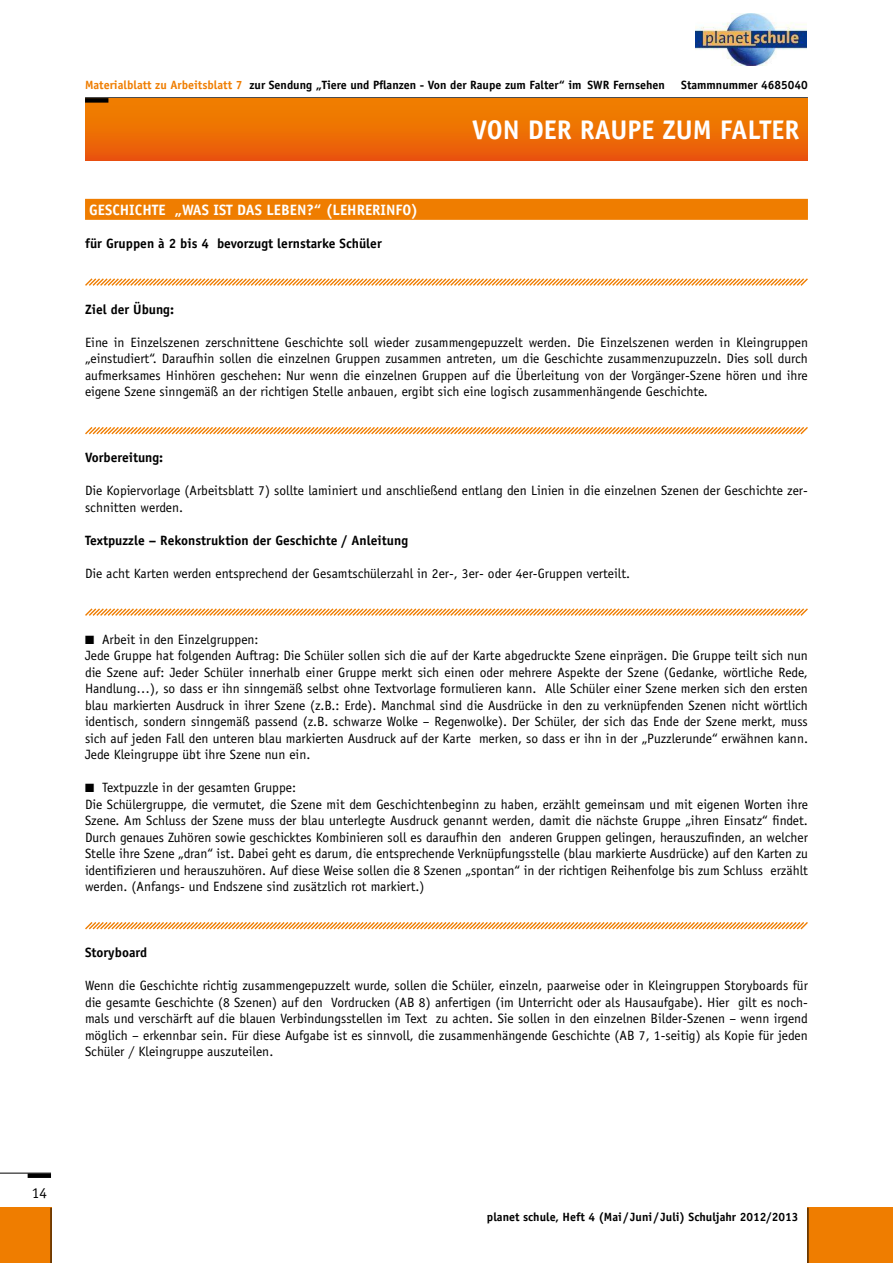
<style>
.page{position:relative;width:893px;height:1263px;background:#fff}
.page>*{position:absolute;margin:0;border:0;box-sizing:border-box;transform-origin:0 0}
.t1{font:700 27px "Officina Sans Std";color:#fff}
.t2{font:700 15px "Officina Sans Std";color:#fff}
.t3{font:15px "Officina Sans Std";color:#000}
.t4{font:13.5px/16.5px "Officina Sans Std";color:#000}
.t5{font:700 13.5px "Officina Sans Std";color:#000}
.t6{font:700 12px "Officina Sans Std";color:#000}
.s1{color:#ef7d00}
</style>
<div class="page">
<hr style="left:85px;top:97px;width:723px;height:1px;background:#000">
<div style="left:808px;top:1208px;width:85px;height:55px;background:#ef7d00"></div>
<hr style="left:807px;top:1208px;width:1px;height:55px;background:#000">
<div style="left:85px;top:99px;width:723px;height:62px;background:linear-gradient(to bottom,#f18500,#ea570d)"></div>
<hr style="left:0;top:1173px;width:51px;height:1px;background:#000">
<div style="left:28px;top:1173px;width:23px;height:5px;background:#000"></div>
<div style="left:85px;top:98px;width:23px;height:5px;background:#000"></div>
<div style="left:0;top:1208px;width:51px;height:55px;background:#ef7d00"></div>
<hr style="left:51px;top:1208px;width:1px;height:55px;background:#000">
<div style="left:85px;top:199px;width:723px;height:21px;background:#ef7d00"></div>
<svg style="left:85px;top:278px;width:723px;height:8px"></svg>
<svg style="left:85px;top:427px;width:723px;height:8px"></svg>
<svg style="left:85px;top:608px;width:723px;height:8px"></svg>
<svg style="left:85px;top:922px;width:723px;height:8px"></svg>
<img style="left:695px;top:14px;width:112px;height:52px">
<p class="t6" style="left:85px;top:78px;width:581px"><span class="s1">Materialblatt zu Arbeitsblatt 7</span> zur Sendung „Tiere und Pflanzen - Von der Raupe zum Falter“ im SWR Fernsehen</p>
<p class="t6" style="left:681px;top:78px;width:128px">Stammnummer 4685040</p>
<p class="t2" style="left:89px;top:200px;width:157px">Geschichte „Was ist das</p>
<p class="t2" style="left:266px;top:200px;width:9px">Leben</p>
<p class="t2" style="left:306px;top:200px;width:113px">?“ (Lehrerinfo)</p>
<p class="t5" style="left:85px;top:234px;width:298px">für Gruppen à 2 bis 4 bevorzugt lernstarke Schüler</p>
<h1 class="t1" style="left:472px;top:113px;width:329px">Von der Raupe zum Falter</h1>
<p class="t5" style="left:85px;top:300px;width:91px">Ziel der Übung:</p>
<p class="t4" style="left:85px;top:334px;width:724px;text-align:justify">Eine in Einzelszenen zerschnittene Geschichte soll wieder zusammengepuzzelt werden. Die Einzelszenen werden in Kleingruppen „einstudiert“. Daraufhin sollen die einzelnen Gruppen zusammen antreten, um die Geschichte zusammenzupuzzeln. Dies soll durch aufmerksames Hinhören geschehen: Nur wenn die einzelnen Gruppen auf die Überleitung von der Vorgänger-Szene hören und ihre eigene Szene sinngemäß an der richtigen Stelle anbauen, ergibt sich eine logisch zusammenhängende Geschichte.</p>
<p class="t5" style="left:85px;top:449px;width:80px">Vorbereitung:</p>
<p class="t4" style="left:85px;top:482px;width:724px">Die Kopiervorlage (Arbeitsblatt 7) sollte laminiert und anschließend entlang den Linien in die einzelnen Szenen der Geschichte zer&shy;schnitten werden.</p>
<p class="t5" style="left:85px;top:531px;width:325px">Textpuzzle – Rekonstruktion der Geschichte / Anleitung</p>
<p class="t4" style="left:85px;top:565px;width:547px">Die acht Karten werden entsprechend der Gesamtschülerzahl in 2er-, 3er- oder 4er-Gruppen verteilt.</p>
<p class="t4" style="left:85px;top:631px;width:724px">■ Arbeit in den Einzelgruppen:<br>Jede Gruppe hat folgenden Auftrag: Die Schüler sollen sich die auf der Karte abgedruckte Szene einprägen. Die Gruppe teilt sich nun die Szene auf: Jeder Schüler innerhalb einer Gruppe merkt sich einen oder mehrere Aspekte der Szene (Gedanke, wörtliche Rede, Handlung…), so dass er ihn sinngemäß selbst ohne Textvorlage formulieren kann. Alle Schüler einer Szene merken sich den ersten blau markierten Ausdruck in ihrer Szene (z.B.: Erde). Manchmal sind die Ausdrücke in den zu verknüpfenden Szenen nicht wörtlich identisch, sondern sinngemäß passend (z.B. schwarze Wolke – Regenwolke). Der Schüler, der sich das Ende der Szene merkt, muss sich auf jeden Fall den unteren blau markierten Ausdruck auf der Karte merken, so dass er ihn in der „Puzzlerunde“ erwähnen kann.<br>Jede Kleingruppe übt ihre Szene nun ein.</p>
<p class="t4" style="left:85px;top:779px;width:724px">■ Textpuzzle in der gesamten Gruppe:<br>Die Schülergruppe, die vermutet, die Szene mit dem Geschichtenbeginn zu haben, erzählt gemeinsam und mit eigenen Worten ihre Szene. Am Schluss der Szene muss der blau unterlegte Ausdruck genannt werden, damit die nächste Gruppe „ihren Einsatz“ findet.<br>Durch genaues Zuhören sowie geschicktes Kombinieren soll es daraufhin den anderen Gruppen gelingen, herauszufinden, an welcher Stelle ihre Szene „dran“ ist. Dabei geht es darum, die entsprechende Verknüpfungsstelle (blau markierte Ausdrücke) auf den Karten zu identifizieren und herauszuhören. Auf diese Weise sollen die 8 Szenen „spontan“ in der richtigen Reihenfolge bis zum Schluss erzählt werden. (Anfangs- und Endszene sind zusätzlich rot markiert.)</p>
<p class="t5" style="left:85px;top:944px;width:64px">Storyboard</p>
<p class="t4" style="left:85px;top:977px;width:724px;text-align:justify">Wenn die Geschichte richtig zusammengepuzzelt wurde, sollen die Schüler, einzeln, paarweise oder in Kleingruppen Storyboards für die gesamte Geschichte (8 Szenen) auf den Vordrucken (AB 8) anfertigen (im Unterricht oder als Hausaufgabe). Hier gilt es noch&shy;mals und verschärft auf die blauen Verbindungsstellen im Text zu achten. Sie sollen in den einzelnen Bilder-Szenen – wenn irgend möglich – erkennbar sein. Für diese Aufgabe ist es sinnvoll, die zusammenhängende Geschichte (AB 7, 1-seitig) als Kopie für jeden Schüler / Kleingruppe auszuteilen.</p>
<p class="t3" style="left:32px;top:1184px;width:16px">14</p>
<p class="t6" style="left:487px;top:1209px;width:313px">planet schule, Heft 4 (Mai / Juni / Juli) Schuljahr 2012/2013</p>
</div>
